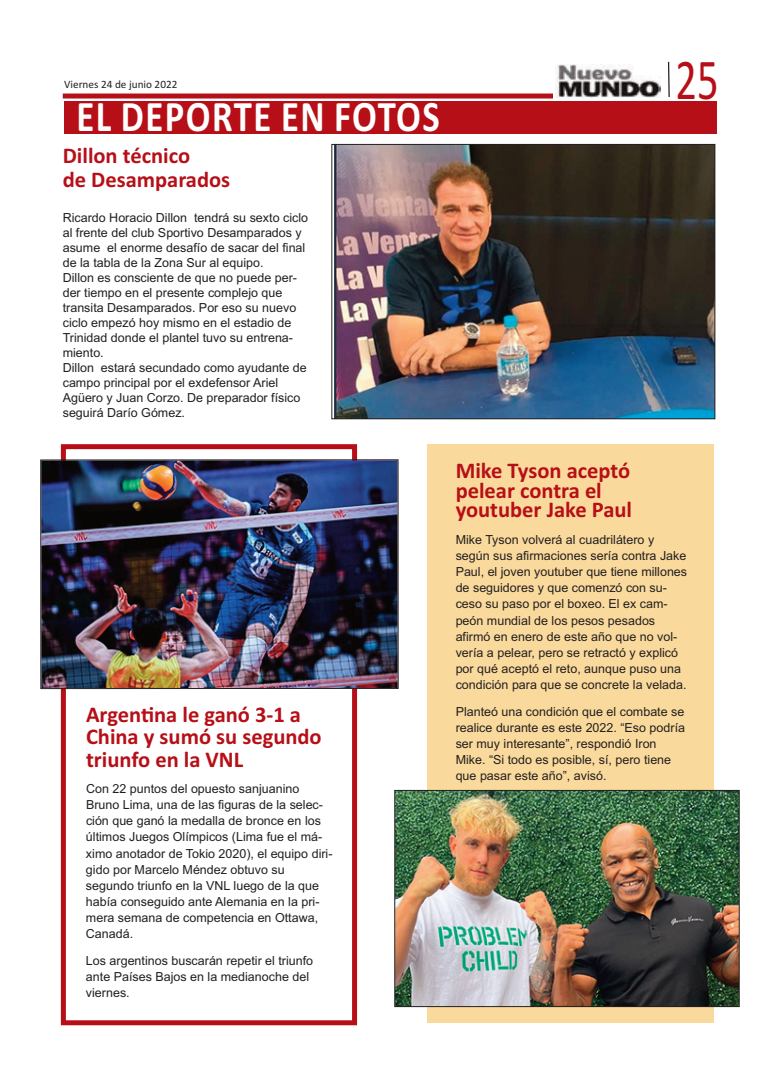
<style>
.page{position:relative;width:780px;height:1088px;background:#fff}
.page>*{position:absolute;margin:0;border:0;box-sizing:border-box;transform-origin:0 0}
.t1{font:58.25px "Calibri";color:#b70f17;scale:.73 1}
.t2{font:700 43.75px "Calibri";letter-spacing:.04em;color:#fff;scale:.84 1}
.t3{font:700 22.5px/19.9px "Calibri";color:#b70f17}
.t4{font:12.5px/16.1px "Arial";color:#231f20}
.t5{font:11.25px "Calibri";color:#231f20}
</style>
<div class="page">
<div style="left:63px;top:94px;width:717px;height:5px;background:#b70f17"></div>
<div style="left:717px;top:69px;width:63px;height:54px;background:#fff"></div>
<hr style="left:669px;top:63px;width:1px;height:39px;background:#231f20">
<div style="left:553px;top:58px;width:173px;height:42px;background:#fff"></div>
<img style="left:555px;top:65px;width:105px;height:32px">
<div style="left:427px;top:444px;width:286px;height:579px;background:#fada9c"></div>
<div style="left:61px;top:444px;width:296px;height:581px;border:5px solid #b70f17"></div>
<div style="left:64px;top:101px;width:652px;height:33px;background:#b70f17"></div>
<img style="left:42px;top:461px;width:354px;height:226px">
<div style="left:40px;top:459px;width:358px;height:230px;border:1px solid #231f20"></div>
<svg style="left:668px;top:61px;width:2px;height:36px"></svg>
<img style="left:396px;top:792px;width:341px;height:213px">
<div style="left:394px;top:790px;width:345px;height:217px;border:1px solid #231f20"></div>
<img style="left:334px;top:146px;width:379px;height:271px">
<div style="left:331px;top:144px;width:384px;height:275px;border:1px solid #231f20"></div>
<p class="t5" style="left:64px;top:77px;width:115px">Viernes 24 de junio 2022</p>
<h2 class="t2" style="left:76px;top:90px;width:434px">EL DEPORTE EN FOTOS</h2>
<h3 class="t3" style="left:63px;top:143px;width:169px;line-height:24.5px">Dillon técnico<br>de Desamparados</h3>
<p class="t4" style="left:63px;top:210px;width:247px;line-height:15px">Ricardo Horacio Dillon tendrá su sexto ciclo al frente del club Sportivo Desamparados y asume el enorme desafío de sacar del final de la tabla de la Zona Sur al equipo.<br>Dillon es consciente de que no puede per&shy;der tiempo en el presente complejo que transita Desamparados. Por eso su nuevo ciclo empezó hoy mismo en el estadio de Trinidad donde el plantel tuvo su entrena&shy;miento.<br>Dillon estará secundado como ayudante de campo principal por el exdefensor Ariel Agüero y Juan Corzo. De preparador físico seguirá Darío Gómez.</p>
<h1 class="t1" style="left:675px;top:45px;width:61px">25</h1>
<h3 class="t3" style="left:86px;top:703px;width:237px;line-height:22.4px">Argentina le ganó 3-1 a<br>China y sumó su segundo triunfo en la VNL</h3>
<p class="t4" style="left:86px;top:780px;width:248px">Con 22 puntos del opuesto sanjuanino Bruno Lima, una de las figuras de la selec&shy;ción que ganó la medalla de bronce en los últimos Juegos Olímpicos (Lima fue el má&shy;ximo anotador de Tokio 2020), el equipo diri&shy;gido por Marcelo Méndez obtuvo su segundo triunfo en la VNL luego de la que había conseguido ante Alemania en la pri&shy;mera semana de competencia en Ottawa, Canadá.</p>
<p class="t4" style="left:86px;top:952px;width:229px">Los argentinos buscarán repetir el triunfo ante Países Bajos en la medianoche del viernes.</p>
<h3 class="t3" style="left:455px;top:460px;width:178px">Mike Tyson aceptó pelear contra el youtuber Jake Paul</h3>
<p class="t4" style="left:455px;top:531px;width:233px">Mike Tyson volverá al cuadrilátero y según sus afirmaciones sería contra Jake Paul, el joven youtuber que tiene millones de seguidores y que comenzó con su&shy;ceso su paso por el boxeo. El ex cam&shy;peón mundial de los pesos pesados afirmó en enero de este año que no vol&shy;vería a pelear, pero se retractó y explicó por qué aceptó el reto, aunque puso una condición para que se concrete la velada.</p>
<p class="t4" style="left:455px;top:703px;width:231px">Planteó una condición que el combate se realice durante es este 2022. “Eso podría ser muy interesante”, respondió Iron Mike. “Si todo es posible, sí, pero tiene que pasar este año”, avisó.</p>
</div>
